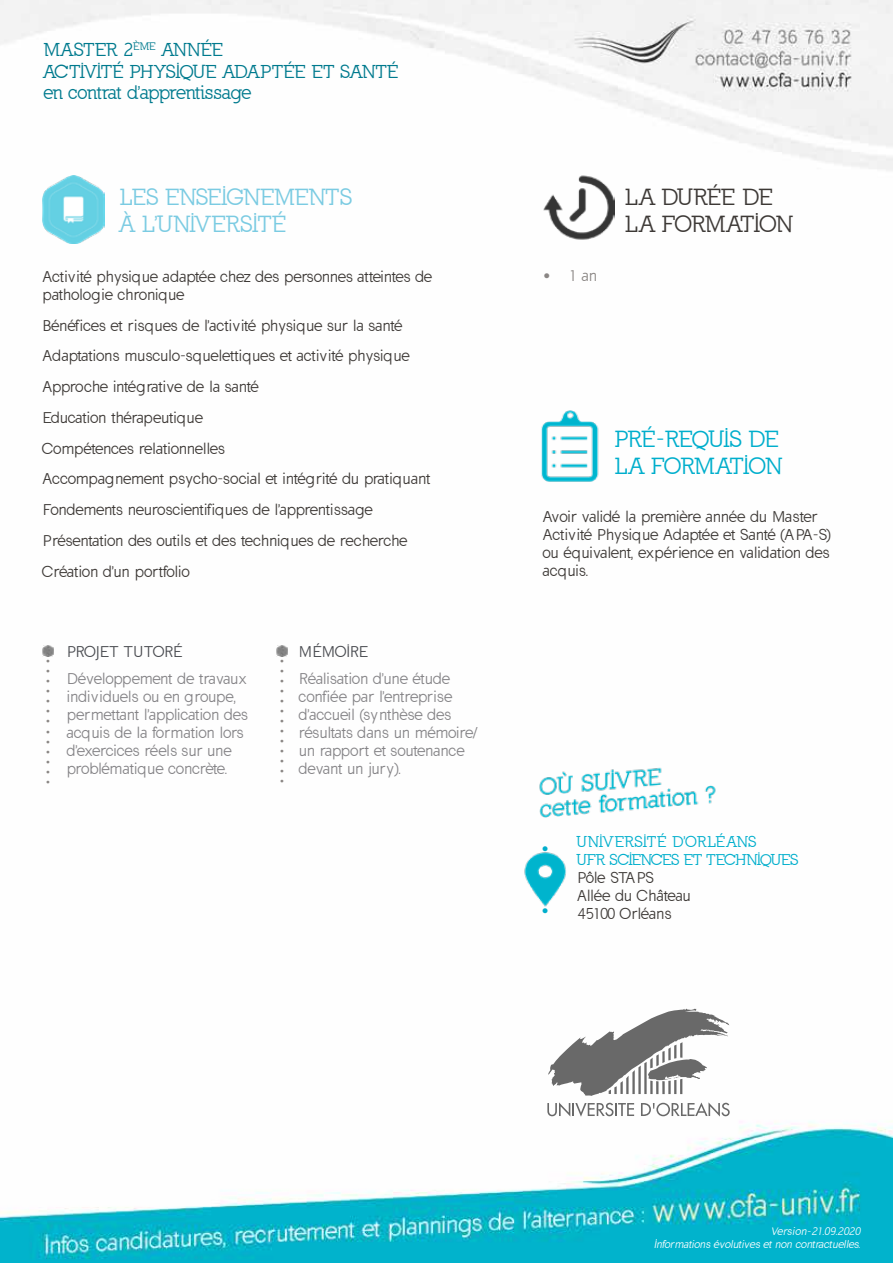
<style>
.page{position:relative;width:893px;height:1263px;background:#fff}
.page>*{position:absolute;margin:0;border:0;box-sizing:border-box;transform-origin:0 0}
.t1{font:22.5px/27px "California";color:#7bcbe2}
.t2{font:22.5px/27px "California";color:#00aecc}
.t3{font:22.5px/27px "California";color:#3d3936}
.t4{font:18px/21.6px "California";color:#007a8e}
.t5{font:15px/30.8px "California Sans";letter-spacing:.02em;color:#3d3936}
.t6{font:15px/18px "California Sans";color:#858487}
.t7{font:15px/18px "California Sans";color:#3d3936}
.t8{font:15px/18px "California";letter-spacing:.015em;color:#00aecc}
.t9{font:15px "California Sans";color:#484a4f}
.t10{font:15px "California Sans";color:#8a8684}
.t11{font:15px "California Sans";color:#00aecc}
.t12{font:italic 10.5px/12.6px "California Sans";color:#fff;text-align:right}
.t13{font:8.4px/10.1px "California Sans";color:#8a8684;text-align:justify}
</style>
<div class="page">
<img style="left:0;top:0;width:893px;height:1263px">
<img style="left:43px;top:175px;width:62px;height:69px">
<img style="left:543px;top:170px;width:72px;height:74px">
<img style="left:534px;top:409px;width:71px;height:73px">
<img style="left:536px;top:764px;width:183px;height:54px">
<img style="left:523px;top:849px;width:46px;height:60px">
<svg style="left:43px;top:646px;width:10px;height:11px"></svg>
<svg style="left:276px;top:645px;width:11px;height:11px"></svg>
<svg style="left:548px;top:1009px;width:181px;height:87px"></svg>
<svg style="left:547px;top:1102px;width:87px;height:15px"></svg>
<svg style="left:641px;top:1102px;width:89px;height:14px"></svg>
<p class="t4" style="left:44px;top:39px;width:356px">MASTER 2<sup>ÈME</sup> ANNÉE<br>ACTIVITÉ PHYSIQUE ADAPTÉE ET SANTÉ en contrat d'apprentissage</p>
<h1 class="t1" style="left:120px;top:183px;width:233px">LES ENSEIGNEMENTS<br>À L'UNIVERSITÉ</h1>
<h1 class="t3" style="left:625px;top:183px;width:169px">LA DURÉE DE<br>LA FORMATION</h1>
<p class="t7" style="left:43px;top:268px;width:391px">Activité physique adaptée chez des personnes atteintes de pathologie chronique</p>
<p class="t5" style="left:43px;top:310px;width:389px">Bénéfices et risques de l'activité physique sur la santé Adaptations musculo-squelettiques et activité physique Approche intégrative de la santé<br>Education thérapeutique<br>Compétences relationnelles<br>Accompagnement psycho-social et intégrité du pratiquant Fondements neuroscientifiques de l'apprentissage Présentation des outils et des techniques de recherche Création d'un portfolio</p>
<p class="t13" style="left:46px;top:656px;width:6px">• • • • • • • • • • • • •</p>
<p class="t9" style="left:67px;top:643px;width:117px">PROJET TUTORÉ</p>
<p class="t6" style="left:67px;top:670px;width:182px">Développement de travaux individuels ou en groupe, permettant l'application des acquis de la formation lors d'exercices réels sur une problématique concrète.</p>
<p class="t13" style="left:280px;top:656px;width:6px">• • • • • • • • • • • • •</p>
<p class="t9" style="left:299px;top:643px;width:71px">MÉMOIRE</p>
<p class="t6" style="left:299px;top:670px;width:180px">Réalisation d'une étude confiée par l'entreprise d'accueil (synthèse des résultats dans un mémoire/ un rapport et soutenance devant un jury).</p>
<p class="t10" style="left:543px;top:267px;width:55px">• 1 an</p>
<h1 class="t2" style="left:615px;top:426px;width:169px">PRÉ-REQUIS DE<br>LA FORMATION</h1>
<p class="t7" style="left:543px;top:508px;width:289px">Avoir validé la première année du Master Activité Physique Adaptée et Santé (APA-S) ou équivalent, expérience en validation des acquis.</p>
<p class="t11" style="left:541px;top:840px;width:10px">•</p>
<p class="t11" style="left:541px;top:902px;width:10px">•</p>
<p class="t8" style="left:576px;top:832px;width:223px">UNIVERSITÉ D'ORLÉANS<br>UFR SCIENCES ET TECHNIQUES</p>
<p class="t7" style="left:577px;top:869px;width:115px">Pôle STAPS<br>Allée du Château<br>45100 Orléans</p>
<p class="t12" style="left:654px;top:1225px;width:210px">Version-21.09.2020<br>Informations évolutives et non contractuelles.</p>
</div>
